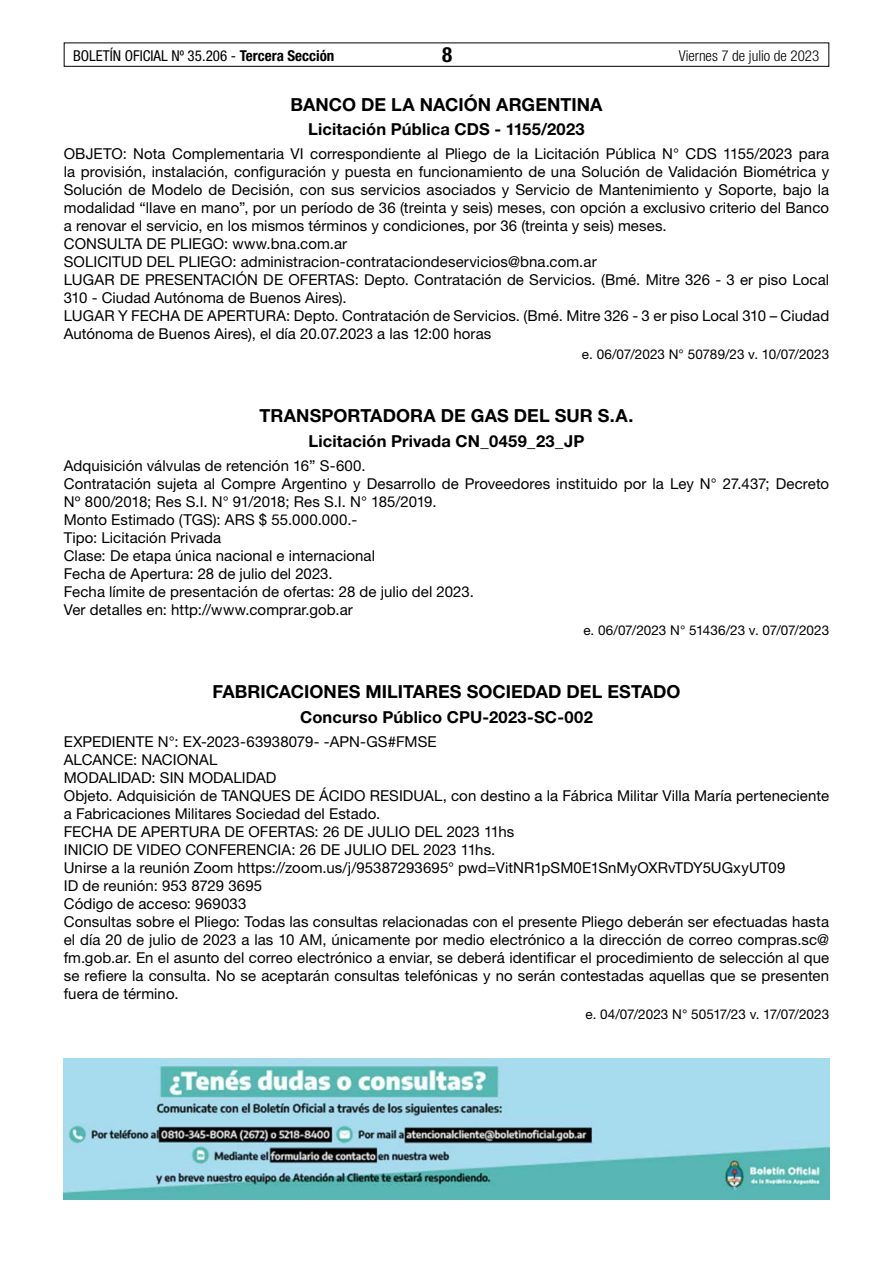
<style>
.page{position:relative;width:893px;height:1263px;background:#fff}
.page>*{position:absolute;margin:0;border:0;box-sizing:border-box;transform-origin:0 0}
.t1{font:700 condensed 21px "Helvetica Neue LT Std";color:#000}
.t2{font:700 18px "Helvetica Neue LT Std";letter-spacing:.005em;color:#000}
.t3{font:700 16.5px "Helvetica Neue LT Std";letter-spacing:.01em;color:#000}
.t4{font:15px/18px "Helvetica Neue LT Std";letter-spacing:.005em;color:#000}
.t5{font:condensed 15px "Helvetica Neue LT Std";color:#000}
.t6{font:300 condensed 15px "Helvetica Neue LT Std";color:#000}
.t7{font:13.5px "Helvetica Neue LT Std";letter-spacing:-.005em;color:#000}
.s1{font-weight:700}
</style>
<div class="page">
<div style="left:64px;top:43px;width:765px;height:24px;border:1px solid #000"></div>
<img style="left:64px;top:1059px;width:765px;height:140px">
<p class="t5" style="left:73px;top:47px;width:263px">BOLETÍN OFICIAL Nº 35.206 - <span class="s1">Tercera Sección</span></p>
<h1 class="t1" style="left:442px;top:42px;width:12px">8</h1>
<p class="t6" style="left:679px;top:47px;width:142px">Viernes 7 de julio de 2023</p>
<p class="t2" style="left:290px;top:93px;width:314px">BANCO DE LA NACIÓN ARGENTINA</p>
<p class="t3" style="left:308px;top:119px;width:278px">Licitación Pública CDS - 1155/2023</p>
<p class="t4" style="left:64px;top:145px;width:767px">OBJETO: Nota Complementaria VI correspondiente al Pliego de la Licitación Pública N° CDS 1155/2023 para la provisión, instalación, configuración y puesta en funcionamiento de una Solución de Validación Biométrica y Solución de Modelo de Decisión, con sus servicios asociados y Servicio de Mantenimiento y Soporte, bajo la modalidad “llave en mano”, por un período de 36 (treinta y seis) meses, con opción a exclusivo criterio del Banco a renovar el servicio, en los mismos términos y condiciones, por 36 (treinta y seis) meses.<br>CONSULTA DE PLIEGO: www.bna.com.ar<br>SOLICITUD DEL PLIEGO: administracion-contrataciondeservicios@bna.com.ar<br>LUGAR DE PRESENTACIÓN DE OFERTAS: Depto. Contratación de Servicios. (Bmé. Mitre 326 - 3 er piso Local 310 - Ciudad Autónoma de Buenos Aires).<br>LUGAR Y FECHA DE APERTURA: Depto. Contratación de Servicios. (Bmé. Mitre 326 - 3 er piso Local 310 – Ciudad Autónoma de Buenos Aires), el día 20.07.2023 a las 12:00 horas</p>
<p class="t7" style="left:582px;top:346px;width:249px">e. 06/07/2023 N° 50789/23 v. 10/07/2023</p>
<p class="t2" style="left:259px;top:405px;width:375px">TRANSPORTADORA DE GAS DEL SUR S.A.</p>
<p class="t3" style="left:309px;top:431px;width:277px">Licitación Privada CN_0459_23_JP</p>
<p class="t4" style="left:64px;top:457px;width:767px">Adquisición válvulas de retención 16” S-600.<br>Contratación sujeta al Compre Argentino y Desarrollo de Proveedores instituido por la Ley N° 27.437; Decreto Nº 800/2018; Res S.I. N° 91/2018; Res S.I. N° 185/2019.<br>Monto Estimado (TGS): ARS $ 55.000.000.-<br>Tipo: Licitación Privada<br>Clase: De etapa única nacional e internacional<br>Fecha de Apertura: 28 de julio del 2023.<br>Fecha límite de presentación de ofertas: 28 de julio del 2023.<br>Ver detalles en: http://www.comprar.gob.ar</p>
<p class="t7" style="left:583px;top:622px;width:247px">e. 06/07/2023 N° 51436/23 v. 07/07/2023</p>
<p class="t2" style="left:212px;top:681px;width:469px">FABRICACIONES MILITARES SOCIEDAD DEL ESTADO</p>
<p class="t3" style="left:300px;top:706px;width:294px">Concurso Público CPU-2023-SC-002</p>
<p class="t4" style="left:64px;top:732px;width:767px">EXPEDIENTE N°: EX-2023-63938079- -APN-GS#FMSE<br>ALCANCE: NACIONAL<br>MODALIDAD: SIN MODALIDAD<br>Objeto. Adquisición de TANQUES DE ÁCIDO RESIDUAL, con destino a la Fábrica Militar Villa María perteneciente a Fabricaciones Militares Sociedad del Estado.<br>FECHA DE APERTURA DE OFERTAS: 26 DE JULIO DEL 2023 11hs<br>INICIO DE VIDEO CONFERENCIA: 26 DE JULIO DEL 2023 11hs.<br>Unirse a la reunión Zoom https://zoom.us/j/95387293695° pwd=VitNR1pSM0E1SnMyOXRvTDY5UGxyUT09<br>ID de reunión: 953 8729 3695<br>Código de acceso: 969033<br>Consultas sobre el Pliego: Todas las consultas relacionadas con el presente Pliego deberán ser efectuadas hasta el día 20 de julio de 2023 a las 10 AM, únicamente por medio electrónico a la dirección de correo compras.sc@ fm.gob.ar. En el asunto del correo electrónico a enviar, se deberá identificar el procedimiento de selección al que se refiere la consulta. No se aceptarán consultas telefónicas y no serán contestadas aquellas que se presenten fuera de término.</p>
<p class="t7" style="left:585px;top:1006px;width:245px">e. 04/07/2023 N° 50517/23 v. 17/07/2023</p>
</div>
